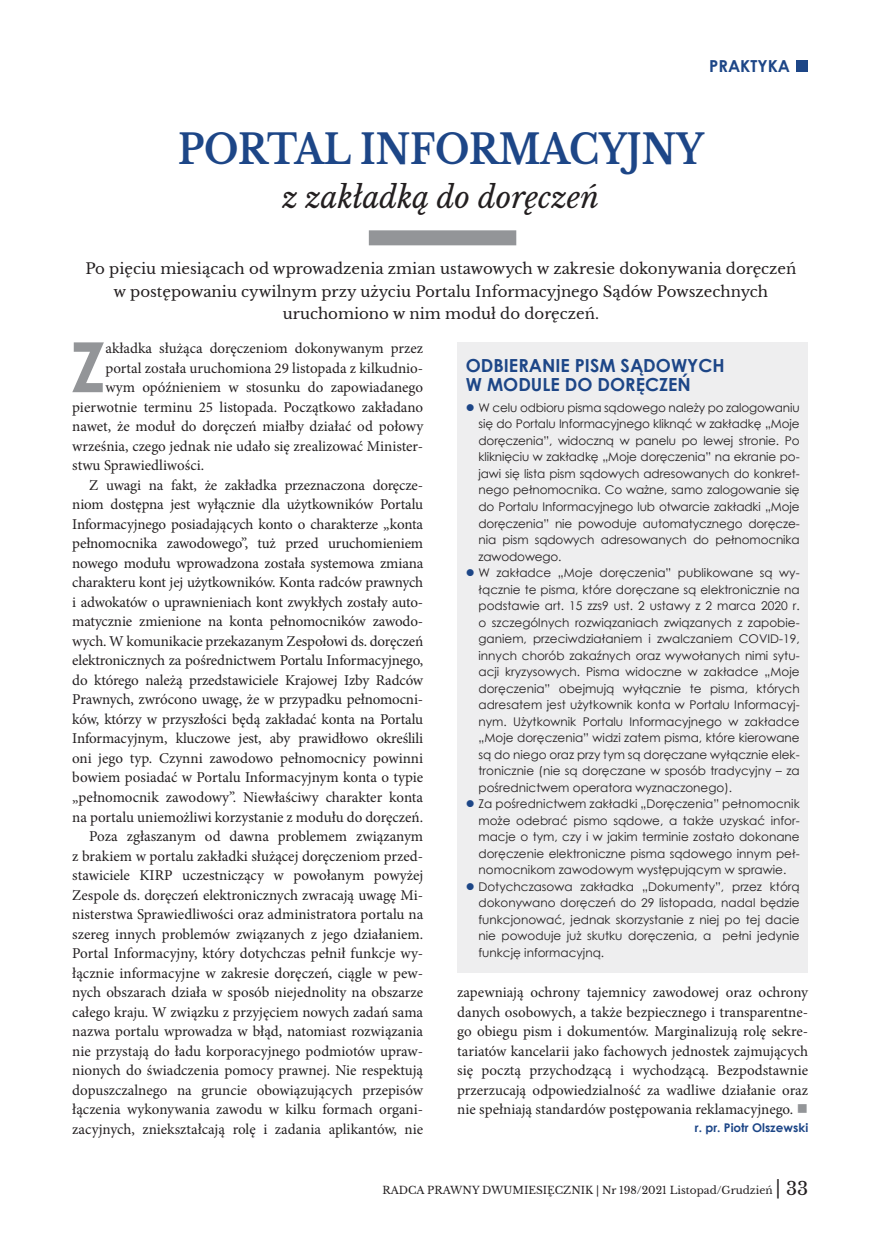
<style>
.page{position:relative;width:872px;height:1234px;background:#fff}
.page>*{position:absolute;margin:0;border:0;box-sizing:border-box;transform-origin:0 0}
.t1{font:700 69.3px "Century Gothic";color:#939598}
.t2{font:700 40.5px "Libre Baskerville";letter-spacing:.075em;color:#1d4687;scale:.9 1}
.t3{font:700 40.5px "Libre Baskerville";letter-spacing:.04em;color:#1d4687;scale:.9 1}
.t4{font:italic 29.7px "Libre Baskerville";color:#231f20}
.t5{font:700 18px "Century Gothic";color:#1d4687}
.t6{font:700 16.5px "Century Gothic";color:#1d4687}
.t7{font:15px/19.5px "Minion Pro";letter-spacing:-.005em;color:#231f20;text-align:justify}
.t8{font:15px/22.5px "Libre Baskerville";color:#231f20;text-align:center}
.t9{font:12px/16.5px "Century Gothic";color:#231f20;text-align:justify}
.t10{font:700 12px "Century Gothic";color:#1d4687}
.t11{font:10.5px "Libre Baskerville";color:#231f20}
.s1{color:#1d4687}
.s2{color:#939598}
.s3{font-size:18px}
</style>
<div class="page">
<div style="left:796px;top:60px;width:12px;height:12px;background:#1d4687"></div>
<div style="left:369px;top:230px;width:147px;height:15px;background:#939598"></div>
<div style="left:457px;top:342px;width:351px;height:630px;background:#eeeeef"></div>
<p class="t6" style="left:709px;top:54px;width:82px">PRAKTYKA</p>
<h2 class="t3" style="left:178px;top:125px;width:63px">PORTAL</h2>
<h2 class="t2" style="left:360px;top:125px;width:379px">INFORMACYJNY</h2>
<h3 class="t4" style="left:282px;top:179px;width:318px">z zakładką do doręczeń</h3>
<p class="t8" style="left:85px;top:257px;width:712px">Po pięciu miesiącach od wprowadzenia zmian ustawowych w zakresie dokonywania doręczeń w postępowaniu cywilnym przy użyciu Portalu Informacyjnego Sądów Powszechnych uruchomiono w nim moduł do doręczeń.</p>
<h1 class="t1" style="left:71px;top:314px;width:36px">Z</h1>
<p class="t7" style="left:105px;top:338px;width:319px">akładka służąca doręczeniom dokonywanym przez</p>
<p class="t7" style="left:105px;top:358px;width:319px">portal została uruchomiona 29 listopada z kilkudnio-</p>
<p class="t7" style="left:105px;top:377px;width:319px">wym opóźnieniem w stosunku do zapowiadanego</p>
<p class="t7" style="left:72px;top:397px;width:352px">pierwotnie terminu 25 listopada. Początkowo zakładano</p>
<p class="t7" style="left:72px;top:416px;width:352px">nawet, że moduł do doręczeń miałby działać od połowy</p>
<p class="t7" style="left:72px;top:436px;width:352px">września, czego jednak nie udało się zrealizować Minister-</p>
<p class="t7" style="left:72px;top:455px;width:133px">stwu Sprawiedliwości.</p>
<p class="t7" style="left:89px;top:475px;width:335px">Z uwagi na fakt, że zakładka przeznaczona doręcze-</p>
<p class="t7" style="left:72px;top:494px;width:352px">niom dostępna jest wyłącznie dla użytkowników Portalu</p>
<p class="t7" style="left:72px;top:514px;width:352px">Informacyjnego posiadających konto o charakterze „konta</p>
<p class="t7" style="left:72px;top:533px;width:352px">pełnomocnika zawodowego”, tuż przed uruchomieniem</p>
<p class="t7" style="left:72px;top:553px;width:352px">nowego modułu wprowadzona została systemowa zmiana</p>
<p class="t7" style="left:72px;top:572px;width:352px">charakteru kont jej użytkowników. Konta radców prawnych</p>
<p class="t7" style="left:72px;top:592px;width:352px">i adwokatów o uprawnieniach kont zwykłych zostały auto-</p>
<p class="t7" style="left:72px;top:611px;width:352px">matycznie zmienione na konta pełnomocników zawodo-</p>
<p class="t7" style="left:72px;top:631px;width:352px">wych. W komunikacie przekazanym Zespołowi ds. doręczeń</p>
<p class="t7" style="left:72px;top:650px;width:352px">elektronicznych za pośrednictwem Portalu Informacyjnego,</p>
<p class="t7" style="left:72px;top:670px;width:352px">do którego należą przedstawiciele Krajowej Izby Radców</p>
<p class="t7" style="left:72px;top:689px;width:352px">Prawnych, zwrócono uwagę, że w przypadku pełnomocni-</p>
<p class="t7" style="left:72px;top:709px;width:352px">ków, którzy w przyszłości będą zakładać konta na Portalu</p>
<p class="t7" style="left:72px;top:728px;width:352px">Informacyjnym, kluczowe jest, aby prawidłowo określili</p>
<p class="t7" style="left:72px;top:748px;width:352px">oni jego typ. Czynni zawodowo pełnomocnicy powinni</p>
<p class="t7" style="left:72px;top:767px;width:352px">bowiem posiadać w Portalu Informacyjnym konta o typie</p>
<p class="t7" style="left:72px;top:787px;width:352px">„pełnomocnik zawodowy”. Niewłaściwy charakter konta</p>
<p class="t7" style="left:72px;top:806px;width:352px">na portalu uniemożliwi korzystanie z modułu do doręczeń.</p>
<p class="t7" style="left:89px;top:826px;width:335px">Poza zgłaszanym od dawna problemem związanym</p>
<p class="t7" style="left:72px;top:845px;width:352px">z brakiem w portalu zakładki służącej doręczeniom przed-</p>
<p class="t7" style="left:72px;top:865px;width:352px">stawiciele KIRP uczestniczący w powołanym powyżej</p>
<p class="t7" style="left:72px;top:884px;width:352px">Zespole ds. doręczeń elektronicznych zwracają uwagę Mi-</p>
<p class="t7" style="left:72px;top:904px;width:352px">nisterstwa Sprawiedliwości oraz administratora portalu na</p>
<p class="t7" style="left:72px;top:923px;width:352px">szereg innych problemów związanych z jego działaniem.</p>
<p class="t7" style="left:72px;top:943px;width:352px">Portal Informacyjny, który dotychczas pełnił funkcje wy-</p>
<p class="t7" style="left:72px;top:962px;width:352px">łącznie informacyjne w zakresie doręczeń, ciągle w pew-</p>
<p class="t7" style="left:72px;top:982px;width:352px">nych obszarach działa w sposób niejednolity na obszarze</p>
<p class="t7" style="left:72px;top:1001px;width:352px">całego kraju. W związku z przyjęciem nowych zadań sama</p>
<p class="t7" style="left:72px;top:1021px;width:352px">nazwa portalu wprowadza w błąd, natomiast rozwiązania</p>
<p class="t7" style="left:72px;top:1040px;width:352px">nie przystają do ładu korporacyjnego podmiotów upraw-</p>
<p class="t7" style="left:72px;top:1060px;width:352px">nionych do świadczenia pomocy prawnej. Nie respektują</p>
<p class="t7" style="left:72px;top:1079px;width:352px">dopuszczalnego na gruncie obowiązujących przepisów</p>
<p class="t7" style="left:72px;top:1099px;width:352px">łączenia wykonywania zawodu w kilku formach organi-</p>
<p class="t7" style="left:72px;top:1118px;width:352px">zacyjnych, zniekształcają rolę i zadania aplikantów, nie</p>
<p class="t5" style="left:466px;top:351px;width:26px">ODBIERANIE</p>
<p class="t5" style="left:575px;top:351px;width:11px">PISM</p>
<p class="t5" style="left:620px;top:351px;width:14px">SĄDOWYC</p>
<p class="t5" style="left:712px;top:351px;width:14px">H</p>
<p class="t5" style="left:466px;top:371px;width:35px">W MODULE</p>
<p class="t5" style="left:565px;top:371px;width:45px">DO DORĘCZE</p>
<p class="t5" style="left:677px;top:371px;width:15px">Ń</p>
<p class="t9" style="left:478px;top:399px;width:323px;text-indent:-13px"><span class="s1">●</span> W celu odbioru pisma sądowego należy po zalogowaniu się do Portalu Informacyjnego kliknąć w zakładkę „Moje doręczenia”, widoczną w panelu po lewej stronie. Po kliknięciu w zakładkę „Moje doręczenia” na ekranie po&shy;jawi się lista pism sądowych adresowanych do konkret&shy;nego pełnomocnika. Co ważne, samo zalogowanie się do Portalu Informacyjnego lub otwarcie zakładki „Moje doręczenia” nie powoduje automatycznego doręcze&shy;nia pism sądowych adresowanych do pełnomocnika zawodowego.</p>
<p class="t9" style="left:478px;top:564px;width:323px;text-indent:-13px"><span class="s1">●</span> W zakładce „Moje doręczenia” publikowane są wy&shy;łącznie te pisma, które doręczane są elektronicznie na podstawie art. 15 zzs9 ust. 2 ustawy z 2 marca 2020 r. o szczególnych rozwiązaniach związanych z zapobie&shy;ganiem, przeciwdziałaniem i zwalczaniem COVID-19, innych chorób zakaźnych oraz wywołanych nimi sytu&shy;acji kryzysowych. Pisma widoczne w zakładce „Moje doręczenia” obejmują wyłącznie te pisma, których adresatem jest użytkownik konta w Portalu Informacyj&shy;nym. Użytkownik Portalu Informacyjnego w zakładce „Moje doręczenia” widzi zatem pisma, które kierowane są do niego oraz przy tym są doręczane wyłącznie elek&shy;tronicznie (nie są doręczane w sposób tradycyjny – za pośrednictwem operatora wyznaczonego).</p>
<p class="t9" style="left:478px;top:795px;width:323px;text-indent:-13px"><span class="s1">●</span> Za pośrednictwem zakładki „Doręczenia” pełnomocnik może odebrać pismo sądowe, a także uzyskać infor&shy;macje o tym, czy i w jakim terminie zostało dokonane doręczenie elektroniczne pisma sądowego innym peł&shy;nomocnikom zawodowym występującym w sprawie.</p>
<p class="t9" style="left:478px;top:877px;width:323px;text-indent:-13px"><span class="s1">●</span> Dotychczasowa zakładka „Dokumenty”, przez którą dokonywano doręczeń do 29 listopada, nadal będzie funkcjonować, jednak skorzystanie z niej po tej dacie nie powoduje już skutku doręczenia, a pełni jedynie funkcję informacyjną.</p>
<p class="t7" style="left:457px;top:982px;width:352px">zapewniają ochrony tajemnicy zawodowej oraz ochrony danych osobowych, a także bezpiecznego i transparentne&shy;go obiegu pism i dokumentów. Marginalizują rolę sekre&shy;tariatów kancelarii jako fachowych jednostek zajmujących się pocztą przychodzącą i wychodzącą. Bezpodstawnie przerzucają odpowiedzialność za wadliwe działanie oraz nie spełniają standardów postępowania reklamacyjnego. <span class="s2">■</span></p>
<p class="t10" style="left:695px;top:1118px;width:115px">R. PR. PIOTR OLSZEWSKI</p>
<p class="t11" style="left:382px;top:1183px;width:427px">Radca Prawny Dwumiesięcznik | Nr 198/2021 Listopad/Grudzień <span class="s3">| 33</span></p>
</div>
